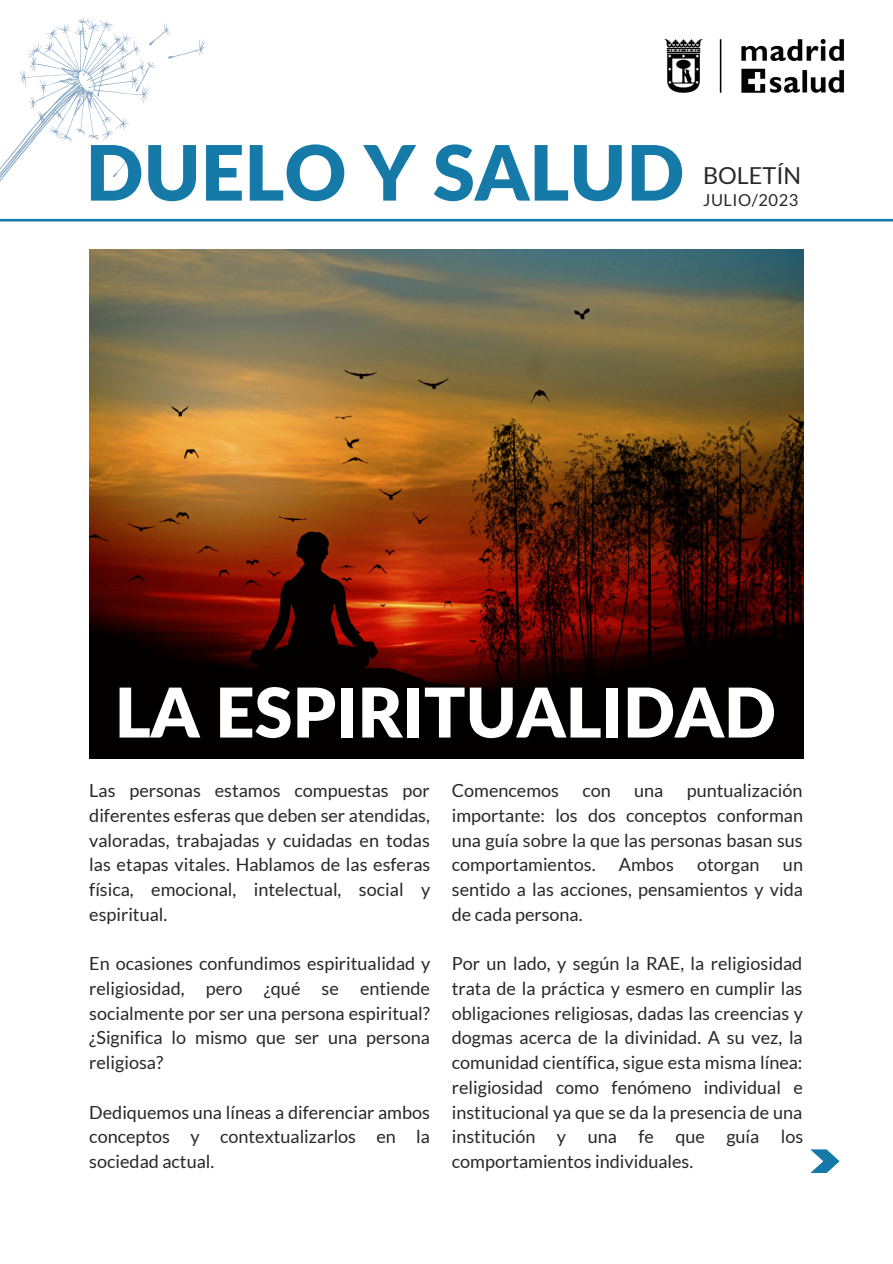
<style>
.page{position:relative;width:893px;height:1264px;background:#fff}
.page>*{position:absolute;margin:0;border:0;box-sizing:border-box;transform-origin:0 0}
.t1{font:900 76.2px "Lato Latin";color:#157aa8}
.t2{font:900 68.55px "Lato Latin";color:#fff}
.t3{font:23.4px "Lato";color:#282828}
.t4{font:18px/24.8px "Lato";color:#282828;text-align:justify}
.t5{font:16.5px "Lato";letter-spacing:.03em;color:#282828}
</style>
<div class="page">
<svg style="left:0;top:17px;width:892px;height:258px"></svg>
<svg style="left:810px;top:1149px;width:29px;height:24px"></svg>
<img style="left:89px;top:250px;width:714px;height:508px">
<p class="t1" style="left:86px;top:139px;width:600px">DUELO Y SALUD</p>
<p class="t3" style="left:703px;top:161px;width:100px">BOLETÍN</p>
<p class="t5" style="left:703px;top:189px;width:97px">JULIO/2023</p>
<p class="t2" style="left:115px;top:682px;width:662px">LA ESPIRITUALIDAD</p>
<p class="t4" style="left:89px;top:777px;width:342px">Las personas estamos compuestas por diferentes esferas que deben ser atendidas, valoradas, trabajadas y cuidadas en todas las etapas vitales. Hablamos de las esferas física, emocional, intelectual, social y espiritual.</p>
<p class="t4" style="left:89px;top:950px;width:343px">En ocasiones confundimos espiritualidad y religiosidad, pero ¿qué se entiende socialmente por ser una persona espiritual? ¿Significa lo mismo que ser una persona religiosa?</p>
<p class="t4" style="left:89px;top:1099px;width:342px">Dediquemos una líneas a diferenciar ambos conceptos y contextualizarlos en la sociedad actual.</p>
<p class="t4" style="left:452px;top:777px;width:353px;text-indent:235px">puntualización importante: los dos conceptos conforman una guía sobre la que las personas basan sus comportamientos.</p>
<p class="t4" style="left:452px;top:777px;width:109px">Comencemos</p>
<p class="t4" style="left:582px;top:777px;width:30px">con</p>
<p class="t4" style="left:634px;top:777px;width:31px">una</p>
<p class="t4" style="left:618px;top:852px;width:56px">Ambos</p>
<p class="t4" style="left:697px;top:852px;width:64px">otorgan</p>
<p class="t4" style="left:452px;top:852px;width:352px;text-indent:331px">un sentido a las acciones, pensamientos y vida de cada persona.</p>
<p class="t4" style="left:452px;top:950px;width:353px">Por un lado, y según la RAE, la religiosidad trata de la práctica y esmero en cumplir las obligaciones religiosas, dadas las creencias y dogmas acerca de la divinidad. A su vez, la comunidad científica, sigue esta misma línea: religiosidad como fenómeno individual e institucional ya que se da la presencia de una institución y una fe que guía los comportamientos individuales.</p>
</div>
